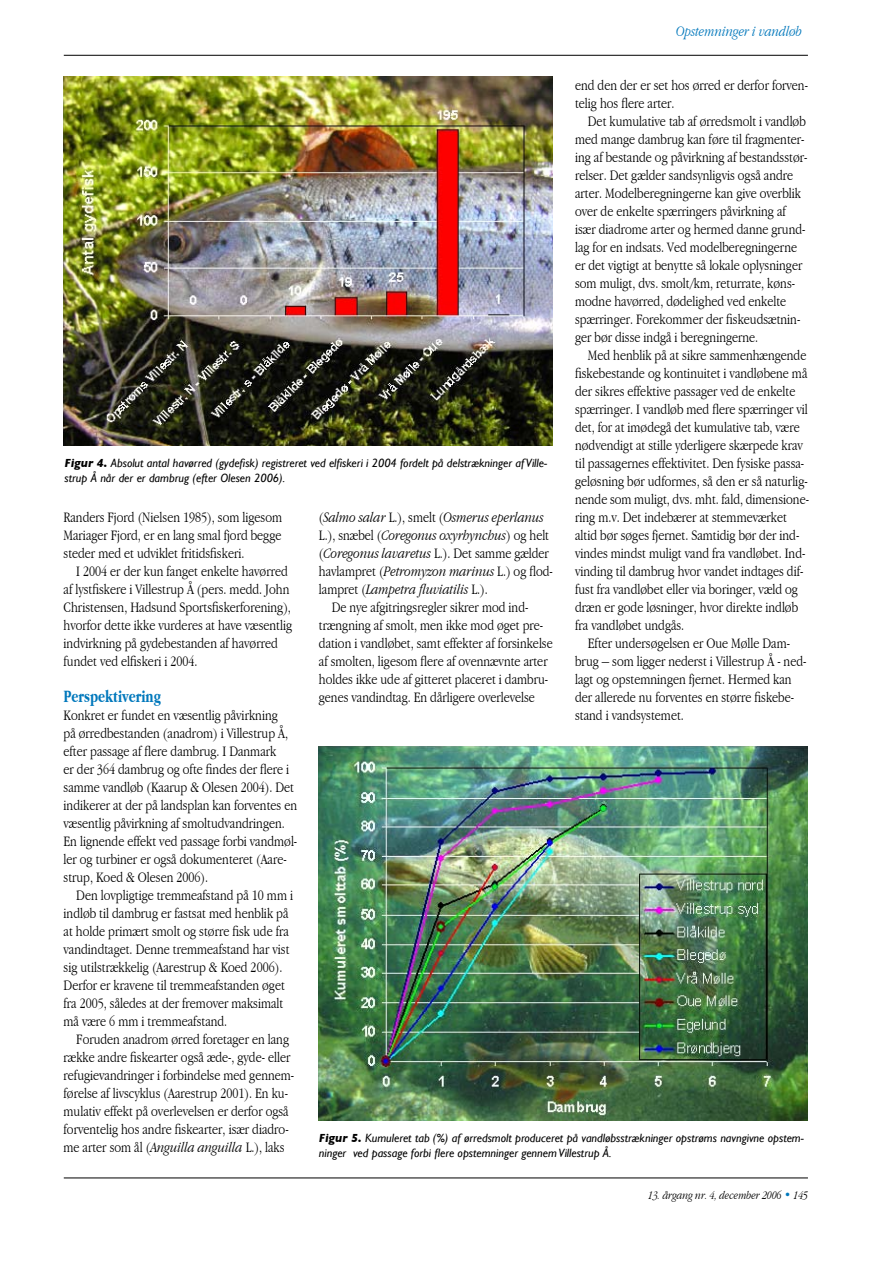
<style>
.page{position:relative;width:893px;height:1263px;background:#fff}
.page>*{position:absolute;margin:0;border:0;box-sizing:border-box;transform-origin:0 0}
.t1{font:700 condensed 18px "Garamond";color:#0078bc;scale:.9 1}
.t2{font:300 condensed 15px/18px "Garamond";color:#000}
.t3{font:italic 300 condensed 15px "Garamond";color:#000}
.t4{font:italic 300 condensed 15px "Garamond";color:#07b}
.t5{font:italic 12px/15px "Gill Sans";color:#000}
.t6{font:italic 300 condensed 12px "Garamond";color:#000}
.s1{font-weight:700}
.s2{font-style:italic}
.s3{font-style:normal}
.s4{color:#0078bc}
</style>
<div class="page">
<hr style="left:64px;top:1178px;width:744px;height:1px;background:#000">
<svg style="left:642px;top:1177px;width:166px;height:2px"></svg>
<hr style="left:64px;top:55px;width:744px;height:1px;background:#000">
<img style="left:319px;top:747px;width:489px;height:374px">
<img style="left:64px;top:77px;width:489px;height:369px">
<p class="t4" style="left:676px;top:23px;width:127px">Opstemninger i vandløb</p>
<p class="t2" style="left:575px;top:76px;width:234px">end den der er set hos ørred er derfor forven&shy;telig hos flere arter.</p>
<p class="t2" style="left:575px;top:112px;width:234px;text-indent:13px">Det kumulative tab af ørredsmolt i vandløb med mange dambrug kan føre til fragmenter&shy;ing af bestande og påvirkning af bestandsstør&shy;relser. Det gælder sandsynligvis også andre arter. Modelberegningerne kan give overblik over de enkelte spærringers påvirkning af især diadrome arter og hermed danne grund&shy;lag for en indsats. Ved modelberegningerne er det vigtigt at benytte så lokale oplysninger som muligt, dvs. smolt/km, returrate, køns&shy;modne havørred, dødelighed ved enkelte spærringer. Forekommer der fiskeudsætnin&shy;ger bør disse indgå i beregningerne.</p>
<p class="t2" style="left:575px;top:346px;width:235px;text-indent:13px">Med henblik på at sikre sammenhængende fiskebestande og kontinuitet i vandløbene må der sikres effektive passager ved de enkelte spær-ringer. I vandløb med flere spærringer vil det, for at imødegå det kumulative tab, være nødvendigt at stille yderligere skærpede krav til passagernes effektivitet. Den fysiske passa&shy;ge-løsning bør udformes, så den er så na-tur-lig&shy;nende som muligt, dvs. mht. fald, dimen-sio-ne&shy;ring m.v. Det indebærer at stemme-værket al-tid bør søges fjernet. Samtidig bør der ind&shy;vindes mindst muligt vand fra vandløbet. Ind&shy;vinding til dambrug hvor vandet indtages dif&shy;fust fra vandløbet eller via boringer, væld og dræn er gode løsninger, hvor direkte indløb fra vandløbet undgås.</p>
<p class="t2" style="left:575px;top:634px;width:233px;text-indent:13px">Efter undersøgelsen er Oue Mølle Dam&shy;brug – som ligger nederst i Villestrup Å - ned&shy;lagt og opstemningen fjernet. Hermed kan der allerede nu forventes en større fiskebe&shy;stand i vandsystemet.</p>
<p class="t5" style="left:65px;top:455px;width:484px"><span class="s1">Figur 4.</span> Absolut antal havørred (gydefisk) registreret ved elfiskeri i 2004 fordelt på delstrækninger af Ville&shy;strup Å når der er dambrug (efter Olesen 2006).</p>
<p class="t2" style="left:64px;top:508px;width:220px;text-align:justify">Randers Fjord (Nielsen 1985), som ligesom Mari-ager Fjord, er en lang smal fjord begge steder med et udviklet fritidsfiskeri.</p>
<p class="t2" style="left:64px;top:562px;width:230px;text-indent:13px">I 2004 er der kun fanget enkelte havørred af lystfiskere i Villestrup Å (pers. medd. John Christensen, Hadsund Sportsfiskerforening), hvorfor dette ikke vurderes at have væsentlig indvirkning på gydebestanden af havørred fundet ved elfiskeri i 2004.</p>
<p class="t1" style="left:64px;top:686px;width:110px">Perspektivering</p>
<p class="t2" style="left:64px;top:706px;width:235px">Konkret er fundet en væsentlig påvirkning<br>på ørredbestanden (anadrom) i Villestrup Å, efter passage af flere dambrug. I Danmark<br>er der 364 dambrug og ofte findes der flere i samme vandløb (Kaarup &amp; Olesen 2004). Det indikerer at der på landsplan kan forventes en væsentlig påvirkning af smoltudvandringen.<br>En lignende effekt ved passage forbi vand-møl&shy;ler og turbiner er også dokumenteret (Aare&shy;strup, Koed &amp; Olesen 2006).</p>
<p class="t2" style="left:64px;top:886px;width:231px;text-indent:13px">Den lovpligtige tremmeafstand på 10 mm i indløb til dambrug er fastsat med henblik på at holde primært smolt og større fisk ude fra vandindtaget. Denne tremmeafstand har vist sig utilstrækkelig (Aarestrup &amp; Koed 2006).<br>Derfor er kravene til tremmeafstanden øget fra 2005, således at der fremover maksimalt må være 6 mm i tremmeafstand.</p>
<p class="t2" style="left:64px;top:1030px;width:232px;text-indent:13px">Foruden anadrom ørred foretager en lang række andre fiskearter også æde-, gyde- eller refugievandringer i forbindelse med gennem&shy;førelse af livscyklus (Aarestrup 2001). En ku&shy;mulativ effekt på overlevelsen er derfor også forventelig hos andre fiskearter, især dia-dro&shy;me arter som ål (<span class="s2">Anguilla anguilla</span> L.), laks</p>
<p class="t3" style="left:319px;top:509px;width:226px"><span class="s3">(</span>Salmo salar <span class="s3">L.), smelt (</span>Osmerus eperlanus</p>
<p class="t3" style="left:319px;top:527px;width:232px"><span class="s3">L.), snæbel (</span>Coregonus oxyrhynchus<span class="s3">) og helt</span></p>
<p class="t2" style="left:319px;top:544px;width:232px">(<span class="s2">Coregonus lavaretus</span> L.). Det samme gælder</p>
<p class="t2" style="left:319px;top:562px;width:235px">havlampret (<span class="s2">Petromyzon marinus</span> L.) og flod-</p>
<p class="t3" style="left:319px;top:581px;width:170px"><span class="s3">lampret (</span>Lampetra fluviatilis <span class="s3">L.).</span></p>
<p class="t2" style="left:332px;top:598px;width:198px">De nye afgitringsregler sikrer mod ind-</p>
<p class="t2" style="left:319px;top:616px;width:226px">træng-ning af smolt, men ikke mod øget pre-</p>
<p class="t2" style="left:319px;top:634px;width:235px">dation i vandløbet, samt effekter af forsinkel-se</p>
<p class="t2" style="left:319px;top:652px;width:230px">af smolten, ligesom flere af ovennævnte arter</p>
<p class="t2" style="left:319px;top:670px;width:231px">holdes ikke ude af gitteret placeret i dambru-</p>
<p class="t2" style="left:319px;top:688px;width:218px">genes vandindtag. En dårligere overlevelse</p>
<p class="t5" style="left:319px;top:1130px;width:486px"><span class="s1">Figur 5.</span> Kumuleret tab (%) af ørredsmolt produceret på vandløbsstrækninger opstrøms navngivne opstem&shy;ninger ved passage forbi flere opstemninger gennem Villestrup Å.</p>
<p class="t6" style="left:648px;top:1189px;width:161px">13. årgang nr. 4, december 2006 <span class="s4">•</span> 145</p>
</div>
